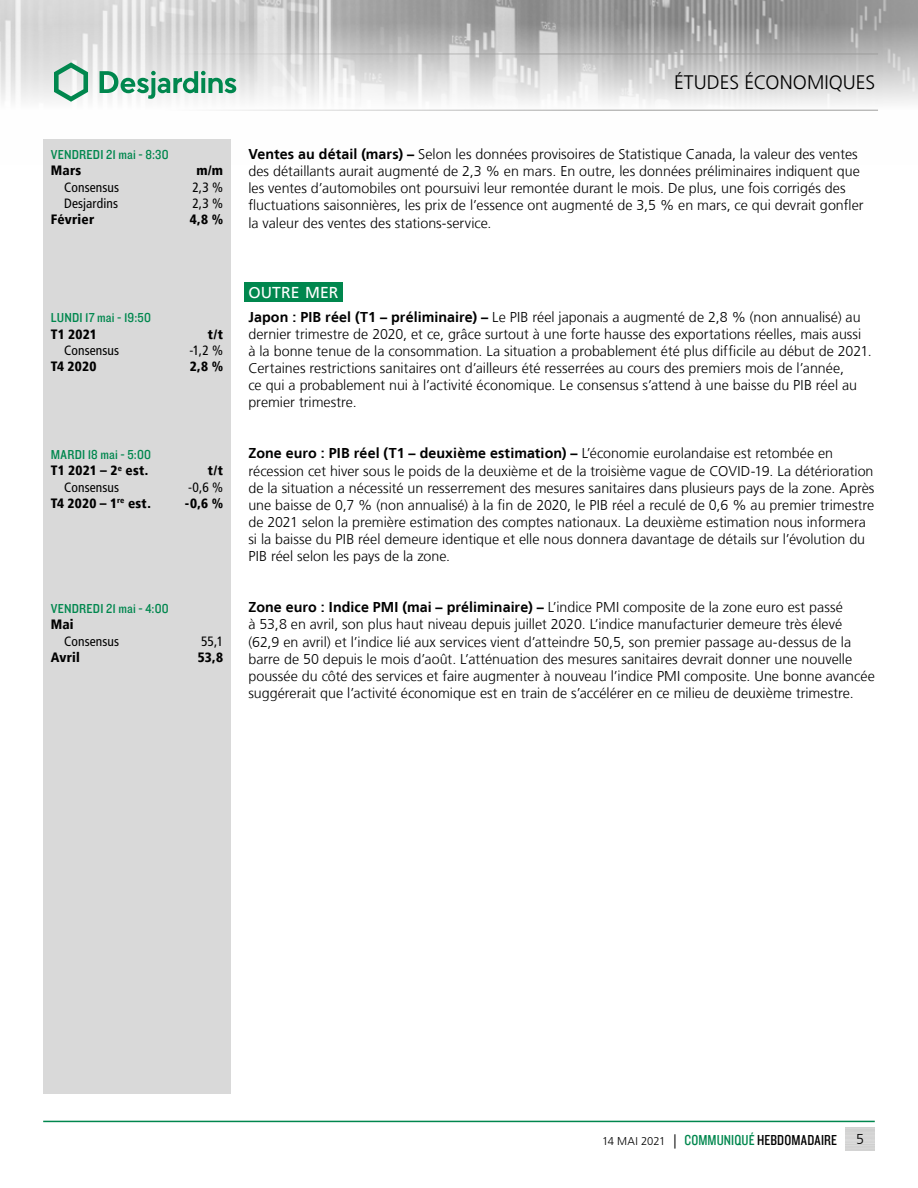
<style>
.page{position:relative;width:918px;height:1188px;background:#fff}
.page>*{position:absolute;margin:0;border:0;box-sizing:border-box;transform-origin:0 0}
.t1{font:300 19.5px "Frutiger LT";color:#000}
.t2{font:15.75px "Frutiger LT";color:#fff}
.t3{font:15px "Knockout 29 Junior Ltweight";letter-spacing:.005em;color:#000}
.t4{font:300 14.25px/17.1px "Frutiger LT";color:#000}
.t5{font:900 condensed 13.5px "Frutiger LT";letter-spacing:.02em;color:#000}
.t6{font:condensed 13.5px "Frutiger LT";letter-spacing:.01em;color:#000}
.t7{font:13.5px "Knockout 30 Junior Welterwt";letter-spacing:.015em;color:#00874e}
.s1{font-weight:700}
.s2{font-family:"Frutiger LT";font-weight:300;font-size:11.25px}
.s3{font-family:"Frutiger LT";font-weight:300;font-size:14.25px}
.s4{color:#00874e}
</style>
<div class="page">
<img style="left:0;top:0;width:918px;height:110px">
<hr style="left:0;top:54px;width:878px;height:1px;background:#9d9d9c">
<hr style="left:0;top:110px;width:878px;height:1px;background:#9d9d9c">
<svg style="left:54px;top:62px;width:34px;height:40px"></svg>
<svg style="left:100px;top:71px;width:136px;height:28px"></svg>
<hr style="left:43px;top:1121px;width:832px;height:1px;background:#00874e">
<div style="left:43px;top:139px;width:188px;height:955px;background:#d9d9d9"></div>
<div style="left:244px;top:282px;width:98px;height:20px;background:#00874e"></div>
<p class="t7" style="left:51px;top:146px;width:119px">VENDREDI 21 mai - 8:30</p>
<p class="t5" style="left:51px;top:163px;width:32px">Mars</p>
<p class="t5" style="left:196px;top:163px;width:28px">m/m</p>
<p class="t6" style="left:64px;top:179px;width:57px">Consensus</p>
<p class="t6" style="left:192px;top:179px;width:32px">2,3 %</p>
<p class="t6" style="left:64px;top:195px;width:55px">Desjardins</p>
<p class="t6" style="left:192px;top:195px;width:32px">2,3 %</p>
<p class="t5" style="left:51px;top:211px;width:45px">Février</p>
<p class="t5" style="left:190px;top:211px;width:35px">4,8 %</p>
<p class="t7" style="left:51px;top:309px;width:102px">LUNDI 17 mai - 19:50</p>
<p class="t5" style="left:51px;top:326px;width:48px">T1 2021</p>
<p class="t5" style="left:208px;top:326px;width:17px">t/t</p>
<p class="t6" style="left:64px;top:342px;width:57px">Consensus</p>
<p class="t6" style="left:189px;top:342px;width:35px">-1,2 %</p>
<p class="t5" style="left:51px;top:358px;width:47px">T4 2020</p>
<p class="t5" style="left:190px;top:358px;width:35px">2,8 %</p>
<p class="t7" style="left:51px;top:446px;width:102px">MARDI 18 mai - 5:00</p>
<p class="t5" style="left:51px;top:463px;width:99px">T1 2021 – 2<sup>e</sup> est.</p>
<p class="t5" style="left:208px;top:463px;width:17px">t/t</p>
<p class="t6" style="left:64px;top:479px;width:57px">Consensus</p>
<p class="t6" style="left:188px;top:479px;width:37px">-0,6 %</p>
<p class="t5" style="left:51px;top:495px;width:102px">T4 2020 – 1<sup>re</sup> est.</p>
<p class="t5" style="left:185px;top:495px;width:40px">-0,6 %</p>
<p class="t7" style="left:51px;top:600px;width:120px">VENDREDI 21 mai - 4:00</p>
<p class="t5" style="left:51px;top:617px;width:25px">Mai</p>
<p class="t6" style="left:64px;top:633px;width:57px">Consensus</p>
<p class="t6" style="left:201px;top:633px;width:23px">55,1</p>
<p class="t5" style="left:51px;top:649px;width:31px">Avril</p>
<p class="t5" style="left:198px;top:649px;width:27px">53,8</p>
<h1 class="t1" style="left:674px;top:72px;width:203px">ÉTUDES ÉCONOMIQUES</h1>
<p class="t4" style="left:248px;top:146px;width:617px"><span class="s1">Ventes au détail (mars) –</span> Selon les données provisoires de Statistique Canada, la valeur des ventes des détaillants aurait augmenté de 2,3 % en mars. En outre, les données préliminaires indiquent que les ventes d’automobiles ont poursuivi leur remontée durant le mois. De plus, une fois corrigés des fluctuations saisonnières, les prix de l’essence ont augmenté de 3,5 % en mars, ce qui devrait gonfler</p>
<p class="t4" style="left:248px;top:214px;width:245px">la valeur des ventes des stations-service.</p>
<p class="t2" style="left:248px;top:283px;width:91px">OUTRE MER</p>
<p class="t4" style="left:248px;top:308px;width:625px"><span class="s1">Japon : PIB réel (T1 – préliminaire) –</span> Le PIB réel japonais a augmenté de 2,8 % (non annualisé) au dernier trimestre de 2020, et ce, grâce surtout à une forte hausse des exportations réelles, mais aussi à la bonne tenue de la consommation. La situation a probablement été plus difficile au début de 2021.</p>
<p class="t4" style="left:248px;top:360px;width:597px">Certaines restrictions sanitaires ont d’ailleurs été resserrées au cours des premiers mois de l’année,</p>
<p class="t4" style="left:248px;top:377px;width:610px">ce qui a probablement nui à l’activité économique. Le consensus s’attend à une baisse du PIB réel au</p>
<p class="t4" style="left:248px;top:394px;width:110px">premier trimestre.</p>
<p class="t4" style="left:248px;top:445px;width:627px"><span class="s1">Zone euro : PIB réel (T1 – deuxième estimation) –</span> L’économie eurolandaise est retombée en récession cet hiver sous le poids de la deuxième et de la troisième vague de COVID-19. La détérioration</p>
<p class="t4" style="left:248px;top:479px;width:628px">de la situation a nécessité un resserrement des mesures sanitaires dans plusieurs pays de la zone. Après</p>
<p class="t4" style="left:248px;top:496px;width:627px">une baisse de 0,7 % (non annualisé) à la fin de 2020, le PIB réel a reculé de 0,6 % au premier trimestre</p>
<p class="t4" style="left:248px;top:514px;width:619px">de 2021 selon la première estimation des comptes nationaux. La deuxième estimation nous informera</p>
<p class="t4" style="left:248px;top:531px;width:618px">si la baisse du PIB réel demeure identique et elle nous donnera davantage de détails sur l’évolution du<br>PIB réel selon les pays de la zone.</p>
<p class="t4" style="left:248px;top:599px;width:596px"><span class="s1">Zone euro : Indice PMI (mai – préliminaire) –</span> L’indice PMI composite de la zone euro est passé</p>
<p class="t4" style="left:248px;top:616px;width:595px">à 53,8 en avril, son plus haut niveau depuis juillet 2020. L’indice manufacturier demeure très élevé</p>
<p class="t4" style="left:248px;top:633px;width:628px">(62,9 en avril) et l’indice lié aux services vient d’atteindre 50,5, son premier passage au-dessus de la barre de 50 depuis le mois d’août. L’atténuation des mesures sanitaires devrait donner une nouvelle poussée du côté des services et faire augmenter à nouveau l’indice PMI composite. Une bonne avancée</p>
<p class="t4" style="left:248px;top:685px;width:607px">suggérerait que l’activité économique est en train de s’accélérer en ce milieu de deuxième trimestre.</p>
<p class="t3" style="left:602px;top:1130px;width:237px"><span class="s2">14 MAI 2021</span> <span class="s3">|</span> <span class="s4">COMMUNIQUÉ</span> HEBDOMADAIRE</p>
<p class="t4" style="left:856px;top:1131px;width:9px">5</p>
</div>
